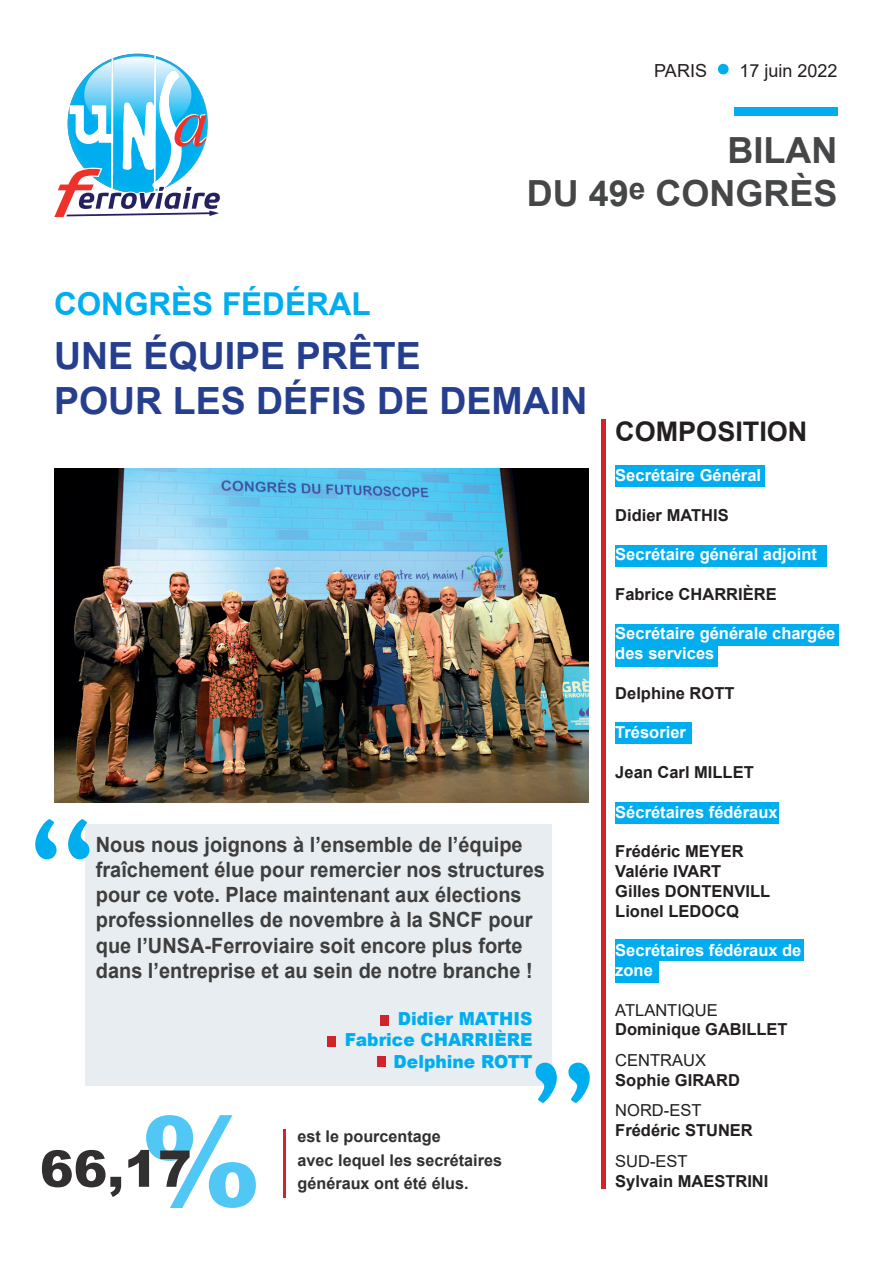
<style>
.page{position:relative;width:893px;height:1263px;background:#fff}
.page>*{position:absolute;margin:0;border:0;box-sizing:border-box;transform-origin:0 0}
.t1{font:condensed 126.6px "Bernard";color:#00aeef}
.t2{font:900 121.5px "Arial";color:#00aeef}
.t3{font:72px "Arial Rounded MT Bold";color:#00aeef}
.t4{font:900 50.7px "Arial";color:#312f30}
.t5{font:700 37.5px/45px "Arial";color:#253f8e}
.t6{font:700 36px/43.2px "Arial";color:#454647;text-align:right}
.t7{font:700 31.5px "Arial";color:#00aeef}
.t8{font:700 27px "Arial";color:#231f20}
.t9{font:700 21px/25.2px "Arial";color:#3e3e3f;scale:.95 1}
.t10{font:900 18px/21.6px "Arial";color:#00aeef;text-align:right;scale:.95 1}
.t11{font:18px "Arial";color:#231f20}
.t12{font:700 16.5px/19.8px "Arial";color:#231f20}
.t13{font:700 16.5px/19.8px "Arial";color:#fff}
.t14{font:16.5px "Arial";color:#231f20}
.t15{font:700 16.2px/23.7px "Arial";color:#312f30}
</style>
<div class="page">
<div style="left:615px;top:802px;width:164px;height:22px;background:#00aeef"></div>
<div style="left:86px;top:824px;width:466px;height:261px;background:#e7edf0"></div>
<div style="left:615px;top:545px;width:211px;height:21px;background:#00aeef"></div>
<div style="left:615px;top:465px;width:150px;height:22px;background:#00aeef"></div>
<div style="left:734px;top:107px;width:104px;height:9px;background:#00aeef"></div>
<svg style="left:54px;top:54px;width:166px;height:164px"></svg>
<img style="left:54px;top:468px;width:534px;height:334px">
<hr style="left:601px;top:420px;width:4px;height:769px;background:#d1232a">
<hr style="left:283px;top:1129px;width:3px;height:68px;background:#d1232a">
<div style="left:380px;top:1015px;width:9px;height:11px;background:#d1232a"></div>
<div style="left:615px;top:624px;width:224px;height:22px;background:#00aeef"></div>
<div style="left:615px;top:646px;width:103px;height:21px;background:#00aeef"></div>
<div style="left:615px;top:722px;width:77px;height:22px;background:#00aeef"></div>
<div style="left:615px;top:939px;width:189px;height:22px;background:#00aeef"></div>
<div style="left:615px;top:961px;width:44px;height:21px;background:#00aeef"></div>
<div style="left:327px;top:1035px;width:8px;height:11px;background:#d1232a"></div>
<div style="left:377px;top:1056px;width:9px;height:11px;background:#d1232a"></div>
<p class="t11" style="left:654px;top:58px;width:54px">PARIS</p>
<h3 class="t3" style="left:712px;top:5px;width:24px">.</h3>
<p class="t11" style="left:739px;top:58px;width:100px">17 juin 2022</p>
<h3 class="t7" style="left:54px;top:281px;width:318px">CONGRÈS FÉDÉRAL</h3>
<h3 class="t6" style="left:527px;top:129px;width:312px">BILAN<br>DU 49<sup>e</sup> CONGRÈS</h3>
<h3 class="t5" style="left:54px;top:333px;width:535px">UNE ÉQUIPE PRÊTE<br>POUR LES DÉFIS DE DEMAIN</h3>
<h1 class="t1" style="left:29px;top:798px;width:67px">‘‘</h1>
<p class="t9" style="left:96px;top:832px;width:474px">Nous nous joignons à l’ensemble de l’équipe fraîchement élue pour remercier nos structures pour ce vote. Place maintenant aux élections professionnelles de novembre à la SNCF pour que l’UNSA-Ferroviaire soit encore plus forte dans l’entreprise et au sein de notre branche !</p>
<p class="t10" style="left:345px;top:1007px;width:199px">Didier MATHIS<br>Fabrice CHARRIÈRE<br>Delphine ROTT</p>
<h1 class="t1" style="left:596px;top:1124px;width:67px;rotate:-180deg">‘‘</h1>
<h2 class="t2" style="left:140px;top:1072px;width:123px">%</h2>
<h3 class="t4" style="left:40px;top:1132px;width:153px">66,17</h3>
<p class="t15" style="left:298px;top:1124px;width:206px">est le pourcentage<br>avec lequel les secrétaires généraux ont été élus.</p>
<p class="t8" style="left:615px;top:413px;width:194px">COMPOSITION</p>
<p class="t13" style="left:615px;top:465px;width:147px">Secrétaire Général</p>
<p class="t12" style="left:615px;top:505px;width:115px">Didier MATHIS</p>
<p class="t13" style="left:615px;top:545px;width:203px">Secrétaire général adjoint</p>
<p class="t12" style="left:615px;top:584px;width:163px">Fabrice CHARRIÈRE</p>
<p class="t13" style="left:615px;top:624px;width:222px">Secrétaire générale chargée des services</p>
<p class="t12" style="left:615px;top:683px;width:121px">Delphine ROTT</p>
<p class="t13" style="left:615px;top:723px;width:72px">Trésorier</p>
<p class="t12" style="left:615px;top:762px;width:140px">Jean Carl MILLET</p>
<p class="t13" style="left:615px;top:802px;width:164px">Sécrétaires fédéraux</p>
<p class="t12" style="left:615px;top:842px;width:156px">Frédéric MEYER<br>Valérie IVART<br>Gilles DONTENVILL<br>Lionel LEDOCQ</p>
<p class="t13" style="left:615px;top:941px;width:188px">Secrétaires fédéraux de zone</p>
<p class="t14" style="left:615px;top:998px;width:104px">ATLANTIQUE</p>
<p class="t12" style="left:615px;top:1020px;width:174px">Dominique GABILLET</p>
<p class="t14" style="left:615px;top:1049px;width:92px">CENTRAUX</p>
<p class="t12" style="left:615px;top:1070px;width:126px">Sophie GIRARD</p>
<p class="t14" style="left:615px;top:1099px;width:88px">NORD-EST</p>
<p class="t12" style="left:615px;top:1121px;width:139px">Frédéric STUNER</p>
<p class="t14" style="left:615px;top:1150px;width:74px">SUD-EST</p>
<p class="t12" style="left:615px;top:1171px;width:155px">Sylvain MAESTRINI</p>
</div>
